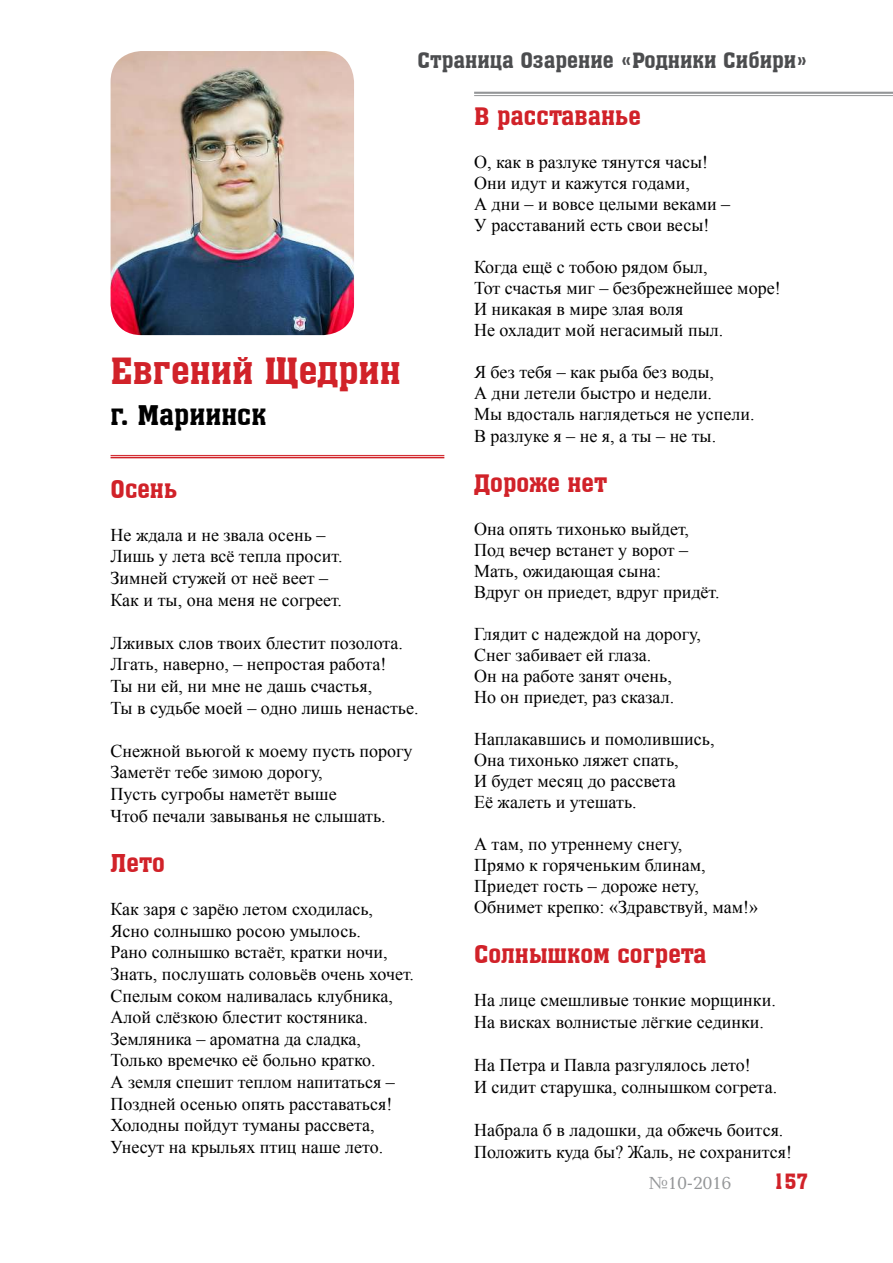
<style>
.page{position:relative;width:893px;height:1263px;background:#fff}
.page>*{position:absolute;margin:0;border:0;box-sizing:border-box;transform-origin:0 0}
.t1{font:36px "a Assuan";color:#d12229}
.t2{font:27px "a Assuan";color:#000}
.t3{font:24px "a Assuan";color:#d12229}
.t4{font:21px "a Assuan";color:#4c4d4f}
.t5{font:21px "a Assuan";color:#d12229}
.t6{font:18px/21.6px "Times New Roman";color:#000}
.t7{font:18px "Baltica C";color:#939597}
</style>
<div class="page">
<hr style="left:474px;top:92px;width:419px;height:2px;background:#939597">
<hr style="left:474px;top:95px;width:419px;height:1px;background:#939597">
<img style="left:111px;top:51px;width:243px;height:284px">
<hr style="left:111px;top:455px;width:333px;height:1px;background:#d12229">
<hr style="left:111px;top:457px;width:333px;height:1px;background:#d12229">
<p class="t4" style="left:417px;top:49px;width:392px">Страница Озарение «Родники Сибири»</p>
<h1 class="t1" style="left:111px;top:351px;width:292px">Евгений Щедрин</h1>
<h2 class="t2" style="left:111px;top:400px;width:157px">г. Мариинск</h2>
<h3 class="t3" style="left:111px;top:476px;width:68px">Осень</h3>
<p class="t6" style="left:111px;top:523px;width:234px">Не ждала и не звала осень –<br>Лишь у лета всё тепла просит.<br>Зимней стужей от неё веет –<br>Как и ты, она меня не согреет.</p>
<p class="t6" style="left:111px;top:631px;width:310px">Лживых слов твоих блестит позолота.<br>Лгать, наверно, – непростая работа!<br>Ты ни ей, ни мне не дашь счастья,<br>Ты в судьбе моей – одно лишь ненастье.</p>
<p class="t6" style="left:111px;top:739px;width:304px">Снежной вьюгой к моему пусть порогу<br>Заметёт тебе зимою дорогу,<br>Пусть сугробы наметёт выше<br>Чтоб печали завыванья не слышать.</p>
<h3 class="t3" style="left:111px;top:850px;width:56px">Лето</h3>
<p class="t6" style="left:111px;top:898px;width:305px">Как заря с зарёю летом сходилась, Ясно солнышко росою умылось.<br>Рано солнышко встаёт, кратки ночи, Знать, послушать соловьёв очень хочет.<br>Спелым соком наливалась клубника, Алой слёзкою блестит костяника.<br>Земляника – ароматна да сладка, Только времечко её больно кратко.<br>А земля спешит теплом напитаться – Поздней осенью опять расставаться!<br>Холодны пойдут туманы рассвета, Унесут на крыльях птиц наше лето.</p>
<h3 class="t3" style="left:474px;top:104px;width:168px">В расставанье</h3>
<p class="t6" style="left:474px;top:151px;width:258px;line-height:21px">О, как в разлуке тянутся часы!<br>Они идут и кажутся годами,<br>А дни – и вовсе целыми веками –<br>У расставаний есть свои весы!</p>
<p class="t6" style="left:474px;top:256px;width:308px;line-height:21px">Когда ещё с тобою рядом был,<br>Тот счастья миг – безбрежнейшее море!<br>И никакая в мире злая воля<br>Не охладит мой негасимый пыл.</p>
<p class="t6" style="left:474px;top:361px;width:282px;line-height:21.1px">Я без тебя – как рыба без воды,<br>А дни летели быстро и недели.<br>Мы вдосталь наглядеться не успели.<br>В разлуке я – не я, а ты – не ты.</p>
<h3 class="t3" style="left:474px;top:470px;width:135px">Дороже нет</h3>
<p class="t6" style="left:474px;top:517px;width:247px;line-height:21px">Она опять тихонько выйдет,<br>Под вечер встанет у ворот –<br>Мать, ожидающая сына:<br>Вдруг он приедет, вдруг придёт.</p>
<p class="t6" style="left:474px;top:622px;width:228px;line-height:21px">Глядит с надеждой на дорогу,<br>Снег забивает ей глаза.<br>Он на работе занят очень,<br>Но он приедет, раз сказал.</p>
<p class="t6" style="left:474px;top:727px;width:242px;line-height:21px">Наплакавшись и помолившись,<br>Она тихонько ляжет спать,<br>И будет месяц до рассвета<br>Её жалеть и утешать.</p>
<p class="t6" style="left:474px;top:832px;width:285px;line-height:21px">А там, по утреннему снегу,<br>Прямо к горяченьким блинам,<br>Приедет гость – дороже нету,<br>Обнимет крепко: «Здравствуй, мам!»</p>
<h3 class="t3" style="left:474px;top:941px;width:234px">Солнышком согрета</h3>
<p class="t6" style="left:474px;top:989px;width:303px">На лице смешливые тонкие морщинки.<br>На висках волнистые лёгкие сединки.</p>
<p class="t6" style="left:474px;top:1054px;width:305px">На Петра и Павла разгулялось лето!<br>И сидит старушка, солнышком согрета.</p>
<p class="t6" style="left:474px;top:1118px;width:319px">Набрала б в ладошки, да обжечь боится.<br>Положить куда бы? Жаль, не сохранится!</p>
<p class="t7" style="left:649px;top:1172px;width:84px">№10-2016</p>
<p class="t5" style="left:773px;top:1170px;width:36px">157</p>
</div>
